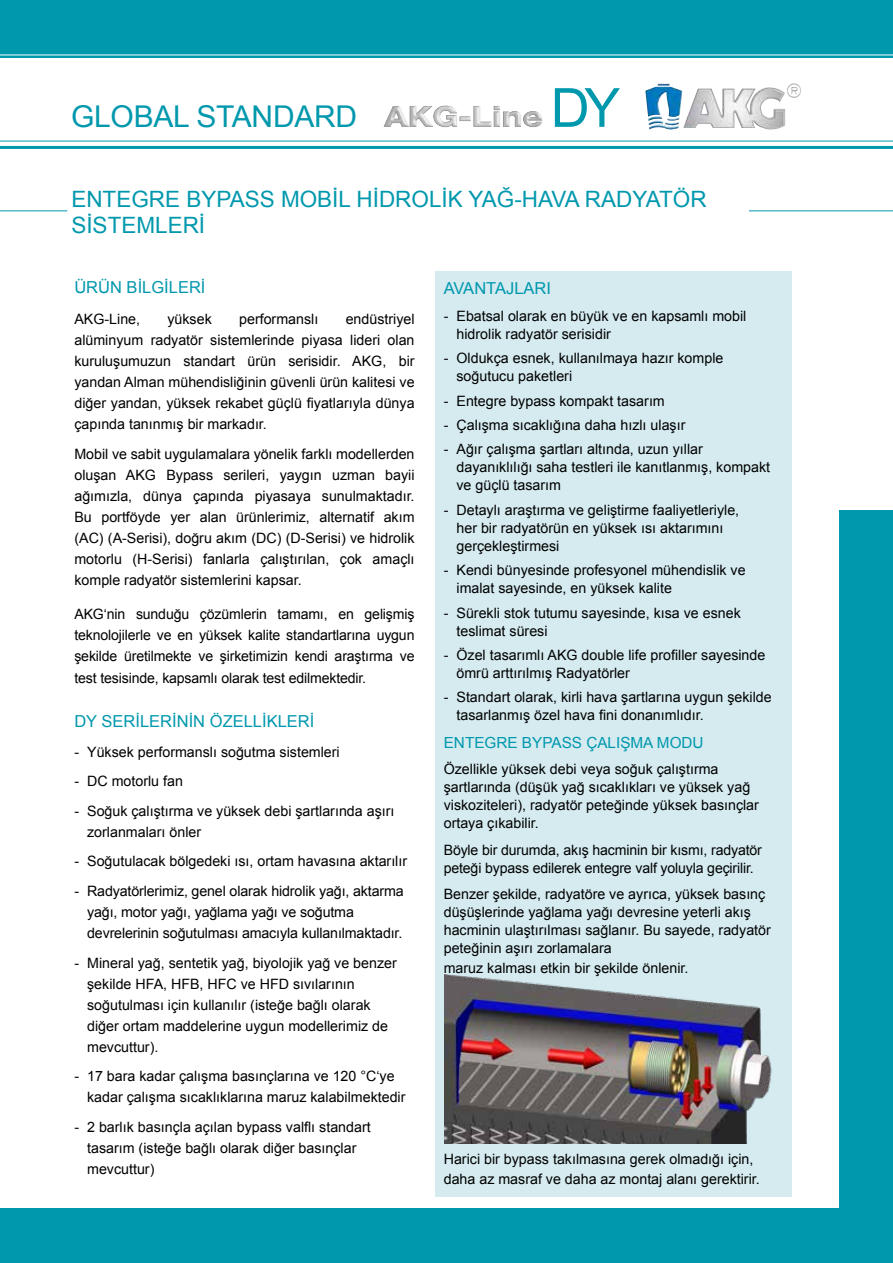
<style>
.page{position:relative;width:893px;height:1263px;background:#fff}
.page>*{position:absolute;margin:0;border:0;box-sizing:border-box;transform-origin:0 0}
.t1{font:54px "Arial";color:#0098ad}
.t2{font:30px "Arial";letter-spacing:-.01em;color:#0098ad}
.t3{font:22.5px/26.5px "Arial";color:#0098ad}
.t4{font:16.5px "Arial";color:#0098ad}
.t5{font:15.3px "Arial";color:#0098ad}
.t6{font:14.25px/21px "Arial";color:#000}
</style>
<div class="page">
<div style="left:435px;top:271px;width:356px;height:926px;background:#d5ebf0"></div>
<div style="left:840px;top:510px;width:53px;height:753px;background:#0098ad"></div>
<div style="left:0;top:1209px;width:893px;height:54px;background:#0098ad"></div>
<div style="left:0;top:0;width:893px;height:57px;background:#0098ad"></div>
<img style="left:645px;top:83px;width:156px;height:47px">
<hr style="left:0;top:141px;width:893px;height:1px;background:#0098ad">
<hr style="left:0;top:146px;width:893px;height:3px;background:#0098ad">
<hr style="left:0;top:55px;width:893px;height:1px;background:#fff">
<hr style="left:0;top:210px;width:67px;height:1px;background:#0098ad">
<hr style="left:671px;top:210px;width:222px;height:1px;background:#0098ad">
<img style="left:444px;top:974px;width:328px;height:170px">
<div style="left:71px;top:190px;width:678px;height:44px;background:#fff"></div>
<div style="left:383px;top:103px;width:160px;height:25px;background:#000;opacity:.75"></div>
<h2 class="t2" style="left:71px;top:97px;width:287px">GLOBAL STANDARD</h2>
<h1 class="t1" style="left:551px;top:73px;width:71px">DY</h1>
<h3 class="t3" style="left:71px;top:186px;width:637px">ENTEGRE BYPASS MOBİL HİDROLİK YAĞ-HAVA RADYATÖR<br>SİSTEMLERİ</h3>
<p class="t4" style="left:74px;top:277px;width:133px">ÜRÜN BİLGİLERİ</p>
<p class="t6" style="left:74px;top:309px;width:67px">AKG-Line,</p>
<p class="t6" style="left:167px;top:309px;width:46px">yüksek</p>
<p class="t6" style="left:239px;top:309px;width:81px">performanslı</p>
<p class="t6" style="left:74px;top:309px;width:342px;text-align:justify;text-indent:271px">endüstriyel alüminyum radyatör sistemlerinde piyasa lideri olan kuruluşumuzun standart ürün serisidir. AKG, bir yandan Alman mühendisliğinin güvenli ürün kalitesi ve diğer yandan, yüksek rekabet güçlü fiyatlarıyla dünya çapında tanınmış bir markadır.</p>
<p class="t6" style="left:74px;top:444px;width:342px;text-align:justify">Mobil ve sabit uygulamalara yönelik farklı modellerden oluşan AKG Bypass serileri, yaygın uzman bayii ağımızla, dünya çapında piyasaya sunulmaktadır.<br>Bu portföyde yer alan ürünlerimiz, alternatif akım (AC) (A-Serisi), doğru akım (DC) (D-Serisi) ve hidrolik motorlu (H-Serisi) fanlarla çalıştırılan, çok amaçlı komple radyatör sistemlerini kapsar.</p>
<p class="t6" style="left:74px;top:603px;width:342px;text-align:justify">AKG‘nin sunduğu çözümlerin tamamı, en gelişmiş teknolojilerle ve en yüksek kalite standartlarına uygun şekilde üretilmekte ve şirketimizin kendi araştırma ve</p>
<p class="t6" style="left:74px;top:668px;width:293px">test tesisinde, kapsamlı olarak test edilmektedir.</p>
<p class="t4" style="left:74px;top:711px;width:241px">DY SERİLERİNİN ÖZELLİKLERİ</p>
<p class="t6" style="left:74px;top:742px;width:267px">- Yüksek performanslı soğutma sistemleri</p>
<p class="t6" style="left:74px;top:771px;width:110px">- DC motorlu fan</p>
<p class="t6" style="left:87px;top:801px;width:309px;text-indent:-13px">- Soğuk çalıştırma ve yüksek debi şartlarında aşırı zorlanmaları önler</p>
<p class="t6" style="left:74px;top:851px;width:334px">- Soğutulacak bölgedeki ısı, ortam havasına aktarılır</p>
<p class="t6" style="left:87px;top:881px;width:318px;text-indent:-13px">- Radyatörlerimiz, genel olarak hidrolik yağı, aktarma yağı, motor yağı, yağlama yağı ve soğutma devrelerinin soğutulması amacıyla kullanılmaktadır.</p>
<p class="t6" style="left:87px;top:952px;width:311px;text-indent:-13px">- Mineral yağ, sentetik yağ, biyolojik yağ ve benzer şekilde HFA, HFB, HFC ve HFD sıvılarının soğutulması için kullanılır (isteğe bağlı olarak diğer ortam maddelerine uygun modellerimiz de mevcuttur).</p>
<p class="t6" style="left:87px;top:1066px;width:320px;text-indent:-13px">- 17 bara kadar çalışma basınçlarına ve 120 °C‘ye kadar çalışma sıcaklıklarına maruz kalabilmektedir</p>
<p class="t6" style="left:87px;top:1116px;width:285px;text-indent:-13px">- 2 barlık basınçla açılan bypass valflı standart tasarım (isteğe bağlı olarak diğer basınçlar mevcuttur)</p>
<p class="t4" style="left:444px;top:278px;width:109px">AVANTAJLARI</p>
<p class="t6" style="left:456px;top:307px;width:291px;line-height:18px;text-indent:-13px">- Ebatsal olarak en büyük ve en kapsamlı mobil hidrolik radyatör serisidir</p>
<p class="t6" style="left:456px;top:349px;width:268px;line-height:18px;text-indent:-13px">- Oldukça esnek, kullanılmaya hazır komple soğutucu paketleri</p>
<p class="t6" style="left:444px;top:390px;width:223px">- Entegre bypass kompakt tasarım</p>
<p class="t6" style="left:444px;top:415px;width:243px">- Çalışma sıcaklığına daha hızlı ulaşır</p>
<p class="t6" style="left:456px;top:441px;width:315px;line-height:18px;text-indent:-13px">- Ağır çalışma şartları altında, uzun yıllar dayanıklılığı saha testleri ile kanıtlanmış, kompakt ve güçlü tasarım</p>
<p class="t6" style="left:456px;top:501px;width:284px;line-height:18px;text-indent:-13px">- Detaylı araştırma ve geliştirme faaliyetleriyle, her bir radyatörün en yüksek ısı aktarımını gerçekleştirmesi</p>
<p class="t6" style="left:456px;top:561px;width:291px;line-height:18px;text-indent:-13px">- Kendi bünyesinde profesyonel mühendislik ve imalat sayesinde, en yüksek kalite</p>
<p class="t6" style="left:456px;top:604px;width:286px;line-height:18px;text-indent:-13px">- Sürekli stok tutumu sayesinde, kısa ve esnek teslimat süresi</p>
<p class="t6" style="left:456px;top:646px;width:310px;line-height:18px;text-indent:-13px">- Özel tasarımlı AKG double life profiller sayesinde ömrü arttırılmış Radyatörler</p>
<p class="t6" style="left:456px;top:688px;width:317px;line-height:18px;text-indent:-13px">- Standart olarak, kirli hava şartlarına uygun şekilde tasarlanmış özel hava fini donanımlıdır.</p>
<p class="t5" style="left:444px;top:732px;width:261px">ENTEGRE BYPASS ÇALIŞMA MODU</p>
<p class="t6" style="left:444px;top:760px;width:317px;line-height:18px">Özellikle yüksek debi veya soğuk çalıştırma şartlarında (düşük yağ sıcaklıkları ve yüksek yağ viskoziteleri), radyatör peteğinde yüksek basınçlar ortaya çıkabilir.</p>
<p class="t6" style="left:444px;top:841px;width:320px;line-height:18px">Böyle bir durumda, akış hacminin bir kısmı, radyatör peteği bypass edilerek entegre valf yoluyla geçirilir.</p>
<p class="t6" style="left:444px;top:885px;width:329px;line-height:18px">Benzer şekilde, radyatöre ve ayrıca, yüksek basınç düşüşlerinde yağlama yağı devresine yeterli akış hacminin ulaştırılması sağlanır. Bu sayede, radyatör peteğinin aşırı zorlamalara</p>
<p class="t6" style="left:444px;top:957px;width:246px">maruz kalması etkin bir şekilde önlenir.</p>
<p class="t6" style="left:444px;top:1150px;width:318px;line-height:19.5px">Harici bir bypass takılmasına gerek olmadığı için, daha az masraf ve daha az montaj alanı gerektirir.</p>
</div>
